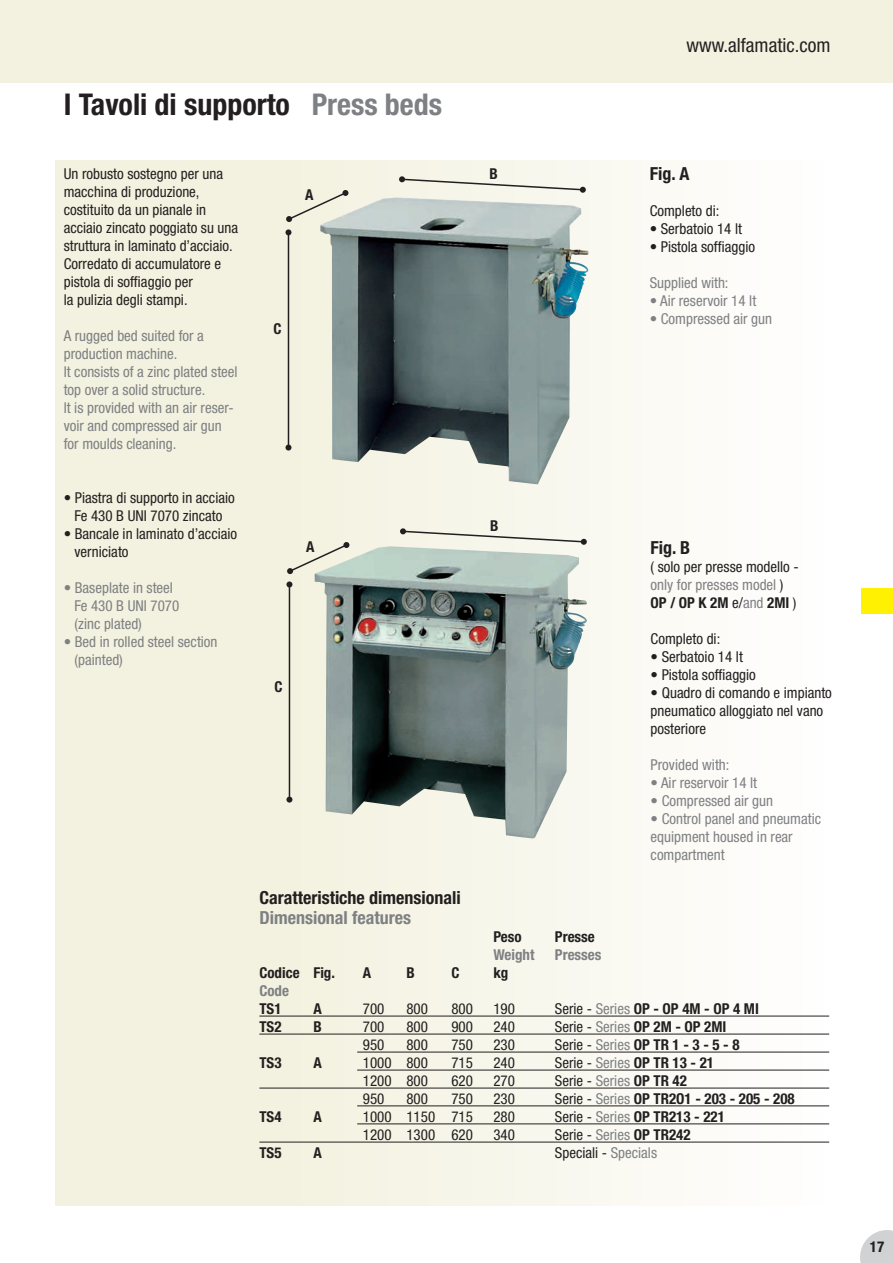
<style>
.page{position:relative;width:893px;height:1263px;background:#fff}
.page>*{position:absolute;margin:0;border:0;box-sizing:border-box;transform-origin:0 0}
.t1{font:700 condensed 30px "Helvetica Neue LT Std";color:#231f20}
.t2{font:condensed 19.5px "Helvetica Neue LT Std";color:#231f20}
.t3{font:700 condensed 18px "Helvetica Neue LT Std";color:#231f20}
.t4{font:700 condensed 18px "Helvetica Neue LT Std";color:#7e8083}
.t5{font:condensed 15px/18px "Helvetica Neue LT Std";color:#231f20}
.t6{font:condensed 15px/18px "Helvetica Neue LT Std";color:#7e8083}
.t7{font:700 condensed 15px "Helvetica Neue LT Std";color:#231f20}
.t8{font:700 condensed 15px "Helvetica Neue LT Std";color:#7e8083}
.s1{color:#7e8083}
.s2{font-weight:700}
.s3{font-weight:400}
.s4{font-weight:400;color:#7e8083}
</style>
<div class="page">
<div style="left:0;top:0;width:893px;height:82px;background:#f3f1df"></div>
<svg style="left:860px;top:1230px;width:33px;height:33px"></svg>
<div style="left:55px;top:161px;width:774px;height:1044px;background:linear-gradient(to right,#f0eed8,#fcfbf9)"></div>
<img style="left:320px;top:197px;width:273px;height:287px">
<img style="left:315px;top:546px;width:273px;height:292px">
<svg style="left:399px;top:176px;width:187px;height:17px;background:#e1e0d6"></svg>
<hr style="left:288px;top:232px;width:1px;height:216px;background:#231f20">
<svg style="left:285px;top:229px;width:6px;height:6px"></svg>
<svg style="left:285px;top:445px;width:6px;height:6px"></svg>
<svg style="left:286px;top:190px;width:62px;height:32px;background:#e3e1d2"></svg>
<svg style="left:400px;top:528px;width:187px;height:17px;background:#e1e0d6"></svg>
<hr style="left:289px;top:584px;width:1px;height:216px;background:#231f20">
<svg style="left:286px;top:581px;width:6px;height:6px"></svg>
<svg style="left:286px;top:797px;width:6px;height:6px"></svg>
<svg style="left:287px;top:542px;width:62px;height:32px;background:#dedfd0"></svg>
<div style="left:861px;top:588px;width:32px;height:25px;background:#fff101"></div>
<hr style="left:259px;top:1016px;width:570px;height:1px;background:#231f20">
<hr style="left:259px;top:1034px;width:570px;height:1px;background:#231f20">
<hr style="left:357px;top:1052px;width:472px;height:1px;background:#231f20">
<hr style="left:357px;top:1070px;width:472px;height:1px;background:#231f20">
<hr style="left:259px;top:1088px;width:570px;height:1px;background:#231f20">
<hr style="left:357px;top:1105px;width:472px;height:1px;background:#231f20">
<hr style="left:357px;top:1123px;width:472px;height:1px;background:#231f20">
<hr style="left:259px;top:1142px;width:570px;height:1px;background:#231f20">
<h1 class="t1" style="left:64px;top:86px;width:380px">I Tavoli di supporto <span class="s1">Press beds</span></h1>
<p class="t5" style="left:64px;top:164px;width:176px">Un robusto sostegno per una macchina di produzione, costituito da un pianale in acciaio zincato poggiato su una struttura in laminato d’acciaio.<br>Corredato di accumulatore e pistola di soffiaggio per<br>la pulizia degli stampi.</p>
<p class="t6" style="left:64px;top:326px;width:175px">A rugged bed suited for a production machine.<br>It consists of a zinc plated steel top over a solid structure.<br>It is provided with an air reser&shy;voir and compressed air gun for moulds cleaning.</p>
<p class="t5" style="left:64px;top:488px;width:172px;text-align:center">• Piastra di supporto in acciaio<br>Fe 430 B UNI 7070 zincato</p>
<p class="t5" style="left:75px;top:524px;width:164px;text-indent:-11px">• Bancale in laminato d’acciaio verniciato</p>
<p class="t6" style="left:75px;top:578px;width:106px;text-indent:-11px">• Baseplate in steel<br>Fe 430 B UNI 7070 (zinc plated)</p>
<p class="t6" style="left:75px;top:632px;width:144px;text-indent:-11px">• Bed in rolled steel section (painted)</p>
<p class="t7" style="left:305px;top:185px;width:10px">A</p>
<p class="t7" style="left:274px;top:319px;width:10px">C</p>
<p class="t7" style="left:306px;top:537px;width:10px">A</p>
<p class="t7" style="left:274px;top:678px;width:10px">C</p>
<p class="t7" style="left:489px;top:164px;width:10px">B</p>
<p class="t7" style="left:490px;top:516px;width:10px">B</p>
<p class="t3" style="left:259px;top:887px;width:203px">Caratteristiche dimensionali</p>
<p class="t4" style="left:259px;top:906px;width:153px">Dimensional features</p>
<p class="t7" style="left:493px;top:927px;width:30px">Peso</p>
<p class="t7" style="left:555px;top:927px;width:41px">Presse</p>
<p class="t8" style="left:493px;top:945px;width:43px">Weight</p>
<p class="t8" style="left:555px;top:945px;width:48px">Presses</p>
<h2 class="t2" style="left:686px;top:34px;width:146px">www.alfamatic.com</h2>
<p class="t3" style="left:650px;top:163px;width:41px">Fig. A</p>
<p class="t5" style="left:650px;top:202px;width:71px">Completo di:</p>
<p class="t5" style="left:650px;top:220px;width:94px">• Serbatoio 14 lt</p>
<p class="t5" style="left:650px;top:238px;width:107px">• Pistola soffiaggio</p>
<p class="t6" style="left:650px;top:274px;width:80px">Supplied with:</p>
<p class="t6" style="left:650px;top:292px;width:108px">• Air reservoir 14 lt</p>
<p class="t6" style="left:650px;top:310px;width:124px">• Compressed air gun</p>
<p class="t3" style="left:651px;top:537px;width:41px">Fig. B</p>
<p class="t5" style="left:651px;top:558px;width:150px">( solo per presse modello - <span class="s1">only for presses model</span> )<br><span class="s2">OP / OP K 2M</span> e/<span class="s1">and</span> <span class="s2">2MI</span> )</p>
<p class="t5" style="left:651px;top:630px;width:71px">Completo di:</p>
<p class="t5" style="left:651px;top:648px;width:94px">• Serbatoio 14 lt</p>
<p class="t5" style="left:651px;top:666px;width:107px">• Pistola soffiaggio</p>
<p class="t5" style="left:651px;top:684px;width:183px">• Quadro di comando e impianto pneumatico alloggiato nel vano posteriore</p>
<p class="t6" style="left:651px;top:756px;width:80px">Provided with:</p>
<p class="t6" style="left:651px;top:774px;width:108px">• Air reservoir 14 lt</p>
<p class="t6" style="left:651px;top:792px;width:124px">• Compressed air gun</p>
<p class="t6" style="left:651px;top:810px;width:172px">• Control panel and pneumatic equipment housed in rear compartment</p>
<p class="t7" style="left:259px;top:963px;width:77px">Codice Fig.</p>
<p class="t7" style="left:363px;top:963px;width:10px">A</p>
<p class="t7" style="left:406px;top:963px;width:10px">B</p>
<p class="t7" style="left:451px;top:963px;width:10px">C</p>
<p class="t7" style="left:493px;top:963px;width:16px">kg</p>
<p class="t8" style="left:259px;top:981px;width:31px">Code</p>
<p class="t7" style="left:259px;top:999px;width:24px">TS1</p>
<p class="t7" style="left:313px;top:999px;width:10px">A</p>
<p class="t5" style="left:363px;top:999px;width:23px">700</p>
<p class="t5" style="left:406px;top:999px;width:23px">800</p>
<p class="t5" style="left:451px;top:999px;width:23px">800</p>
<p class="t5" style="left:493px;top:999px;width:23px">190</p>
<p class="t7" style="left:555px;top:999px;width:205px"><span class="s3">Serie -</span> <span class="s4">Series</span> OP - OP 4M - OP 4 MI</p>
<p class="t7" style="left:259px;top:1017px;width:24px">TS2</p>
<p class="t7" style="left:313px;top:1017px;width:10px">B</p>
<p class="t5" style="left:363px;top:1017px;width:23px">700</p>
<p class="t5" style="left:406px;top:1017px;width:23px">800</p>
<p class="t5" style="left:451px;top:1017px;width:23px">900</p>
<p class="t5" style="left:493px;top:1017px;width:23px">240</p>
<p class="t7" style="left:555px;top:1017px;width:173px"><span class="s3">Serie -</span> <span class="s4">Series</span> OP 2M - OP 2MI</p>
<p class="t5" style="left:363px;top:1035px;width:23px">950</p>
<p class="t5" style="left:406px;top:1035px;width:23px">800</p>
<p class="t5" style="left:451px;top:1035px;width:23px">750</p>
<p class="t5" style="left:493px;top:1035px;width:23px">230</p>
<p class="t7" style="left:555px;top:1035px;width:186px"><span class="s3">Serie -</span> <span class="s4">Series</span> OP TR 1 - 3 - 5 - 8</p>
<p class="t7" style="left:259px;top:1053px;width:24px">TS3</p>
<p class="t7" style="left:313px;top:1053px;width:10px">A</p>
<p class="t5" style="left:363px;top:1053px;width:67px">1000 800</p>
<p class="t5" style="left:451px;top:1053px;width:23px">715</p>
<p class="t5" style="left:493px;top:1053px;width:23px">240</p>
<p class="t7" style="left:555px;top:1053px;width:161px"><span class="s3">Serie -</span> <span class="s4">Series</span> OP TR 13 - 21</p>
<p class="t5" style="left:363px;top:1071px;width:67px">1200 800</p>
<p class="t5" style="left:451px;top:1071px;width:23px">620</p>
<p class="t5" style="left:493px;top:1071px;width:23px">270</p>
<p class="t5" style="left:555px;top:1071px;width:134px">Serie - <span class="s1">Series</span> <span class="s2">OP TR 42</span></p>
<p class="t5" style="left:363px;top:1089px;width:23px">950</p>
<p class="t5" style="left:406px;top:1089px;width:23px">800</p>
<p class="t5" style="left:451px;top:1089px;width:23px">750</p>
<p class="t5" style="left:493px;top:1089px;width:23px">230</p>
<p class="t7" style="left:555px;top:1089px;width:241px"><span class="s3">Serie -</span> <span class="s4">Series</span> OP TR2O1 - 203 - 205 - 208</p>
<p class="t7" style="left:259px;top:1107px;width:24px">TS4</p>
<p class="t7" style="left:313px;top:1107px;width:10px">A</p>
<p class="t5" style="left:363px;top:1107px;width:112px">1000 1150 715</p>
<p class="t5" style="left:493px;top:1107px;width:23px">280</p>
<p class="t7" style="left:555px;top:1107px;width:172px"><span class="s3">Serie -</span> <span class="s4">Series</span> OP TR213 - 221</p>
<p class="t5" style="left:363px;top:1125px;width:112px">1200 1300 620</p>
<p class="t5" style="left:493px;top:1125px;width:23px">340</p>
<p class="t7" style="left:555px;top:1125px;width:137px"><span class="s3">Serie -</span> <span class="s4">Series</span> OP TR242</p>
<p class="t7" style="left:259px;top:1143px;width:24px">TS5</p>
<p class="t7" style="left:313px;top:1143px;width:10px">A</p>
<p class="t5" style="left:555px;top:1143px;width:104px">Speciali - <span class="s1">Specials</span></p>
<p class="t7" style="left:870px;top:1238px;width:16px">17</p>
</div>
